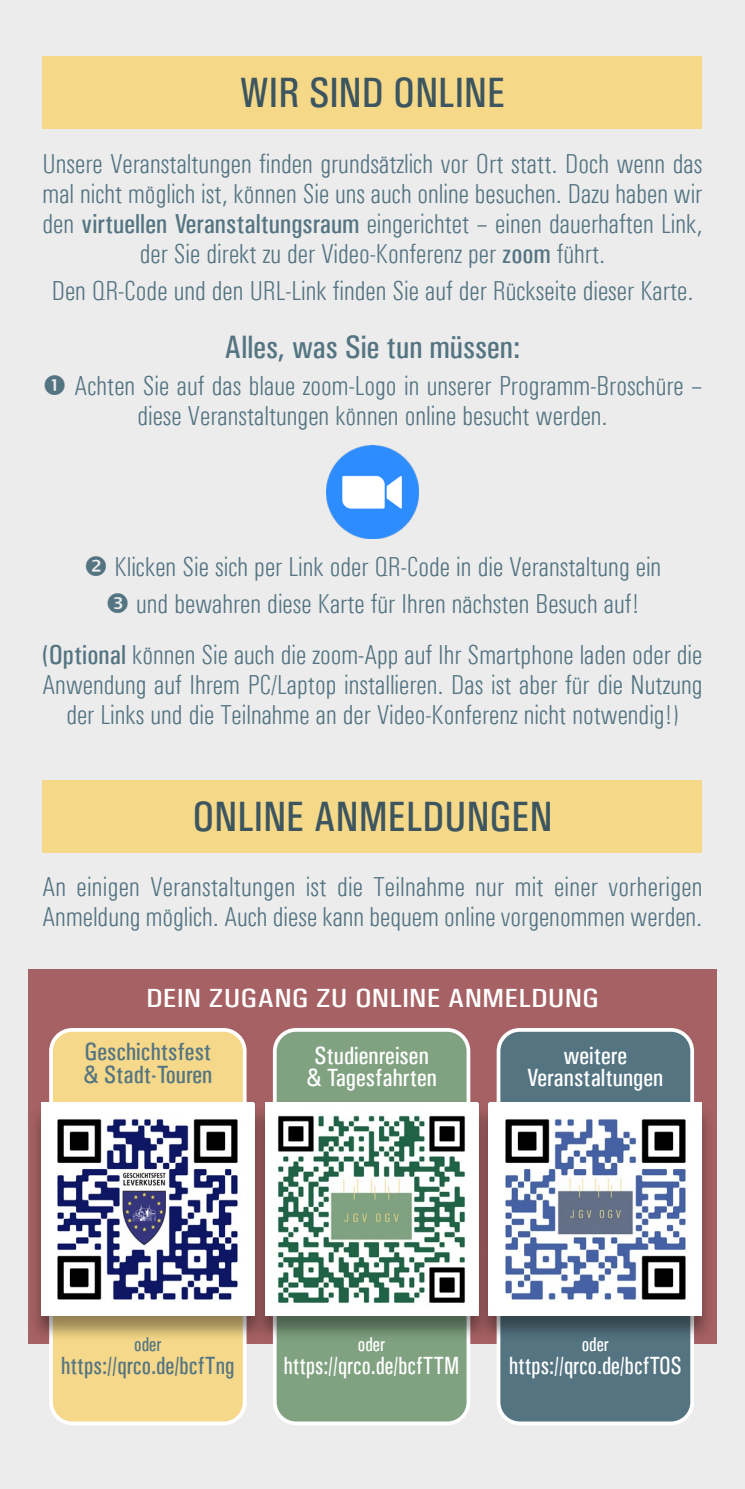
<style>
.page{position:relative;width:745px;height:1489px;background:#fff}
.page>*{position:absolute;margin:0;border:0;box-sizing:border-box;transform-origin:0 0}
.t1{font:42.5px "Univers Condensed";color:#3c555f}
.t2{font:32.5px "Univers Condensed";color:#547482}
.t3{font:300 condensed 27.5px/30px "Univers";color:#547482;text-align:center}
.t4{font:26.25px "Univers Condensed";color:#fff;scale:1.23 1}
.t5{font:25px/22.5px "Univers Condensed";color:#fff;text-align:center}
.t6{font:25px/22.5px "Univers Condensed";color:#547482}
.t7{font:25px "Univers Condensed";color:#547482;scale:.92 1}
.t8{font:25px "Univers Condensed";color:#fff;scale:.89 1}
.t9{font:25px "Univers Condensed";color:#fff;scale:.9 1}
.t10{font:20px "Univers Condensed";color:#fff;scale:.92 1}
.t11{font:20px "Univers Condensed";color:#547482;scale:.92 1}
.s1{font-family:"Univers Condensed";font-weight:400;font-stretch:normal}
</style>
<div class="page">
<div style="left:0;top:0;width:744px;height:1488px;background:#ececec"></div>
<div style="left:43px;top:57px;width:659px;height:72px;background:#f5d888"></div>
<div style="left:43px;top:780px;width:659px;height:72px;background:#f5d888"></div>
<img style="left:326px;top:446px;width:92px;height:92px">
<div style="left:28px;top:969px;width:688px;height:374px;background:#a66164"></div>
<div style="left:51px;top:1029px;width:193px;height:394px;background:#f5d889;border-radius:21px"></div>
<div style="left:49px;top:1027px;width:197px;height:397px;border:4px solid #fff;border-radius:21px"></div>
<div style="left:27px;top:1103px;width:241px;height:239px;background:#000;opacity:.4"></div>
<img style="left:41px;top:1102px;width:213px;height:212px">
<div style="left:274px;top:1029px;width:194px;height:394px;background:#80a281;border-radius:21px"></div>
<div style="left:273px;top:1027px;width:197px;height:397px;border:4px solid #fff;border-radius:21px"></div>
<div style="left:251px;top:1103px;width:240px;height:239px;background:#000;opacity:.4"></div>
<img style="left:265px;top:1102px;width:212px;height:212px">
<div style="left:498px;top:1029px;width:193px;height:394px;background:#547482;border-radius:21px"></div>
<div style="left:496px;top:1027px;width:197px;height:397px;border:4px solid #fff;border-radius:21px"></div>
<div style="left:474px;top:1103px;width:241px;height:239px;background:#000;opacity:.4"></div>
<img style="left:488px;top:1102px;width:213px;height:212px">
<h1 class="t1" style="left:239px;top:68px;width:267px">WIR SIND ONLINE</h1>
<p class="t3" style="left:43px;top:149px;width:661px">Unsere Veranstaltungen finden grundsätzlich vor Ort statt. Doch wenn das mal nicht möglich ist, können Sie uns auch online besuchen. Dazu haben wir den <span class="s1">virtuellen Veranstaltungsraum</span> eingerichtet – einen dauerhaften Link, der Sie direkt zu der Video-Konferenz per <span class="s1">zoom</span> führt.</p>
<p class="t3" style="left:52px;top:276px;width:642px">Den QR-Code und den URL-Link finden Sie auf der Rückseite dieser Karte.</p>
<p class="t2" style="left:224px;top:328px;width:297px">Alles, was Sie tun müssen:</p>
<p class="t3" style="left:137px;top:371px;width:566px;text-align:left;text-indent:-63px">Achten Sie auf das blaue zoom-Logo in unserer Programm-Broschüre – diese Veranstaltungen können online besucht werden.</p>
<p class="t3" style="left:114px;top:548px;width:548px;line-height:37px">Klicken Sie sich per Link oder QR-Code in die Veranstaltung ein und bewahren diese Karte für Ihren nächsten Besuch auf!</p>
<p class="t3" style="left:43px;top:639px;width:661px"><span class="s1">(Optional</span> können Sie auch die zoom-App auf Ihr Smartphone laden oder die<br>Anwendung auf Ihrem PC/Laptop installieren. Das ist aber für die Nutzung der Links und die Teilnahme an der Video-Konferenz nicht notwendig!)</p>
<h1 class="t1" style="left:192px;top:791px;width:361px">ONLINE ANMELDUNGEN</h1>
<p class="t3" style="left:43px;top:871px;width:661px;text-align:left">An einigen Veranstaltungen ist die Teilnahme nur mit einer vorherigen<br>Anmeldung möglich. Auch diese kann bequem online vorgenommen werden.</p>
<p class="t4" style="left:146px;top:982px;width:369px">DEIN ZUGANG ZU ONLINE ANMELDUNG</p>
<p class="t6" style="left:83px;top:1040px;width:131px">Geschichtsfest &amp; Stadt-Touren</p>
<p class="t5" style="left:306px;top:1043px;width:132px">Studienreisen &amp; Tagesfahrten</p>
<p class="t5" style="left:527px;top:1043px;width:138px">weitere<br>Veranstaltungen</p>
<p class="t11" style="left:134px;top:1332px;width:31px">oder</p>
<p class="t7" style="left:61px;top:1350px;width:190px">https://qrco.de/bcfTng</p>
<p class="t10" style="left:358px;top:1332px;width:31px">oder</p>
<p class="t8" style="left:283px;top:1350px;width:199px">https://qrco.de/bcfTTM</p>
<p class="t10" style="left:581px;top:1332px;width:31px">oder</p>
<p class="t9" style="left:508px;top:1350px;width:193px">https://qrco.de/bcfTOS</p>
</div>
